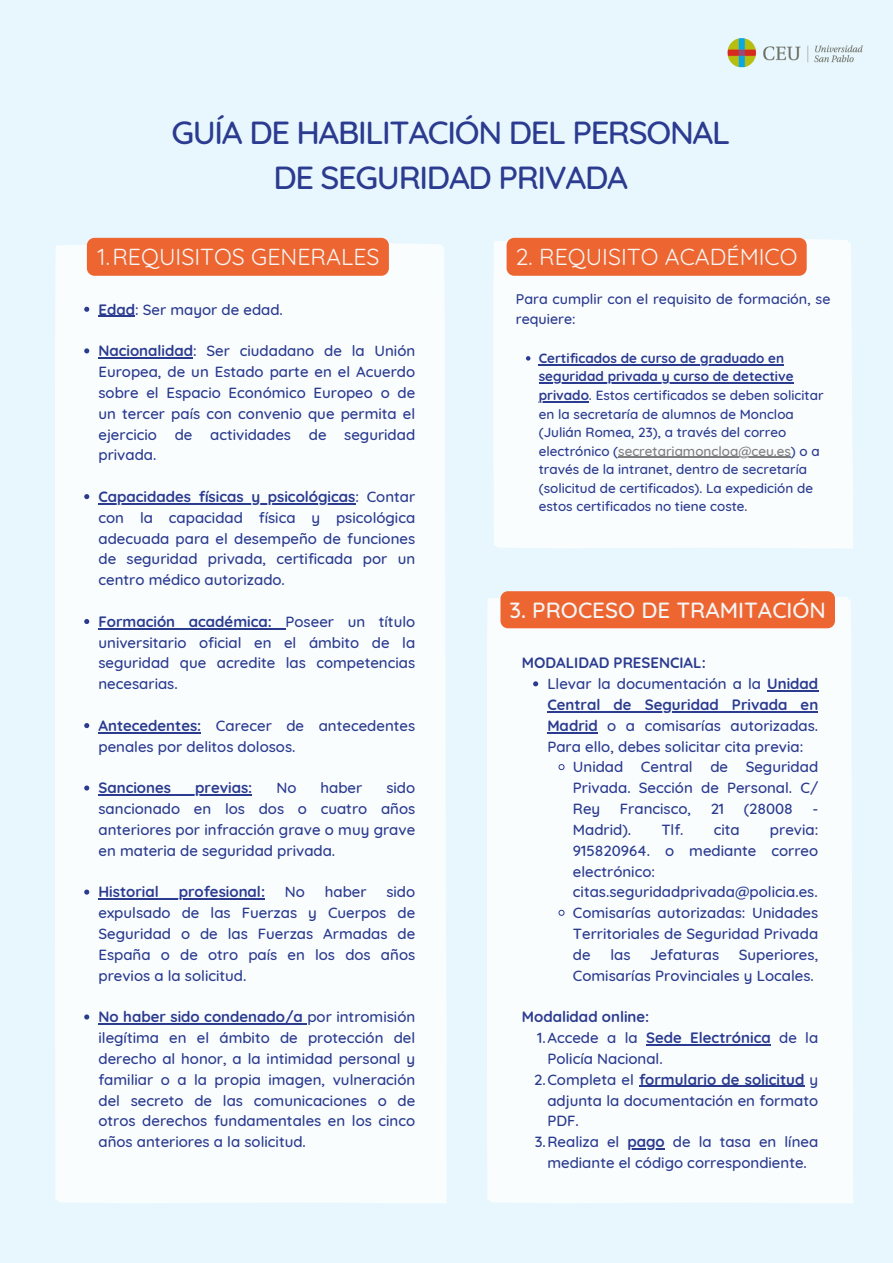
<style>
.page{position:relative;width:893px;height:1263px;background:#e8f7fe}
.page>*{position:absolute;margin:0;border:0;box-sizing:border-box;transform-origin:0 0}
.t1{font:500 32.62px/44.4px "Quicksand";letter-spacing:-.04em;color:#2b3b8f;text-align:center}
.t2{font:23.17px "Quicksand";color:#f5f5f5}
.t3{font:500 22.35px "Quicksand";color:#f5f5f5}
.t4{font:500 15px/20.9px "Quicksand";color:#2b3b8f;text-align:justify}
.t5{font:700 15px "Quicksand";color:#2b3b8f}
.t6{font:500 14.25px/19.6px "Quicksand";color:#2b3b8f}
.t7{font:500 13.5px/18.6px "Quicksand";color:#2b3b8f}
.s1{font-weight:700}
.s2{color:#7f7f7f}
.s3{font-weight:500}
</style>
<div class="page">
<div style="left:55px;top:243px;width:389px;height:958px;background:#fafdfe"></div>
<div style="left:493px;top:239px;width:357px;height:307px;background:#fafdfe"></div>
<div style="left:487px;top:597px;width:363px;height:604px;background:#fafdfe"></div>
<img style="left:727px;top:38px;width:136px;height:30px">
<div style="left:87px;top:238px;width:302px;height:38px;background:#ed6631;border-radius:8px"></div>
<div style="left:506px;top:238px;width:300px;height:38px;background:#ed6631"></div>
<div style="left:500px;top:591px;width:335px;height:37px;background:#ed6631"></div>
<svg style="left:84px;top:307px;width:5px;height:5px"></svg>
<hr style="left:98px;top:316px;width:37px;height:1px;background:#2b3b8f">
<svg style="left:84px;top:348px;width:5px;height:5px"></svg>
<hr style="left:98px;top:357px;width:95px;height:1px;background:#2b3b8f">
<svg style="left:84px;top:494px;width:5px;height:5px"></svg>
<hr style="left:98px;top:503px;width:257px;height:1px;background:#2b3b8f">
<svg style="left:84px;top:619px;width:5px;height:5px"></svg>
<hr style="left:98px;top:628px;width:187px;height:1px;background:#2b3b8f">
<svg style="left:84px;top:723px;width:5px;height:5px"></svg>
<hr style="left:98px;top:732px;width:103px;height:1px;background:#2b3b8f">
<svg style="left:84px;top:785px;width:5px;height:5px"></svg>
<hr style="left:98px;top:794px;width:154px;height:2px;background:#2b3b8f">
<svg style="left:84px;top:889px;width:5px;height:6px"></svg>
<hr style="left:98px;top:898px;width:167px;height:2px;background:#2b3b8f">
<svg style="left:84px;top:1014px;width:5px;height:5px"></svg>
<hr style="left:98px;top:1023px;width:209px;height:1px;background:#2b3b8f">
<svg style="left:526px;top:356px;width:4px;height:5px"></svg>
<hr style="left:539px;top:364px;width:245px;height:1px;background:#2b3b8f">
<hr style="left:539px;top:383px;width:254px;height:1px;background:#2b3b8f">
<hr style="left:539px;top:401px;width:50px;height:1px;background:#2b3b8f">
<hr style="left:618px;top:457px;width:173px;height:1px;background:#7f7f7f">
<svg style="left:533px;top:681px;width:5px;height:5px"></svg>
<hr style="left:767px;top:690px;width:51px;height:1px;background:#2b3b8f">
<hr style="left:547px;top:711px;width:271px;height:1px;background:#2b3b8f">
<hr style="left:547px;top:732px;width:51px;height:1px;background:#2b3b8f">
<svg style="left:558px;top:764px;width:7px;height:6px"></svg>
<svg style="left:558px;top:909px;width:7px;height:7px"></svg>
<hr style="left:646px;top:1044px;width:124px;height:1px;background:#2b3b8f">
<hr style="left:639px;top:1086px;width:165px;height:1px;background:#2b3b8f">
<hr style="left:627px;top:1148px;width:38px;height:1px;background:#2b3b8f">
<h1 class="t1" style="left:171px;top:110px;width:560px">GUÍA DE HABILITACIÓN DEL PERSONAL<br>DE SEGURIDAD PRIVADA</h1>
<h6 class="t2" style="left:97px;top:242px;width:284px">1.REQUISITOS GENERALES</h6>
<p class="t2" style="left:516px;top:242px;width:283px">2. REQUISITO ACADÉMICO</p>
<p class="t4" style="left:98px;top:299px;width:186px"><span class="s1">Edad</span>: Ser mayor de edad.</p>
<p class="t4" style="left:98px;top:340px;width:318px"><span class="s1">Nacionalidad</span>: Ser ciudadano de la Unión Europea, de un Estado parte en el Acuerdo sobre el Espacio Económico Europeo o de un tercer país con convenio que permita el ejercicio de actividades de seguridad privada.</p>
<p class="t4" style="left:98px;top:486px;width:318px"><span class="s1">Capacidades físicas y psicológicas</span>: Contar con la capacidad física y psicológica adecuada para el desempeño de funciones de seguridad privada, certificada por un centro médico autorizado.</p>
<p class="t4" style="left:98px;top:611px;width:318px"><span class="s1">Formación académica:</span> Poseer un título universitario oficial en el ámbito de la seguridad que acredite las competencias necesarias.</p>
<p class="t4" style="left:98px;top:715px;width:318px"><span class="s1">Antecedentes:</span> Carecer de antecedentes penales por delitos dolosos.</p>
<p class="t5" style="left:98px;top:778px;width:74px">Sanciones</p>
<p class="t5" style="left:195px;top:778px;width:59px">previas:</p>
<p class="t4" style="left:276px;top:777px;width:22px">No</p>
<p class="t4" style="left:320px;top:777px;width:43px">haber</p>
<p class="t4" style="left:98px;top:777px;width:318px;text-indent:288px">sido sancionado en los dos o cuatro años anteriores por infracción grave o muy grave en materia de seguridad privada.</p>
<p class="t5" style="left:98px;top:882px;width:62px">Historial</p>
<p class="t5" style="left:179px;top:882px;width:88px">profesional:</p>
<p class="t4" style="left:285px;top:881px;width:22px">No</p>
<p class="t4" style="left:325px;top:881px;width:43px">haber</p>
<p class="t4" style="left:98px;top:881px;width:318px;text-indent:288px">sido expulsado de las Fuerzas y Cuerpos de Seguridad o de las Fuerzas Armadas de España o de otro país en los dos años previos a la solicitud.</p>
<p class="t4" style="left:98px;top:1006px;width:318px"><span class="s1">No haber sido condenado/a</span> por intromisión ilegítima en el ámbito de protección del derecho al honor, a la intimidad personal y familiar o a la propia imagen, vulneración del secreto de las comunicaciones o de otros derechos fundamentales en los cinco años anteriores a la solicitud.</p>
<h3 class="t6" style="left:516px;top:289px;width:316px">Para cumplir con el requisito de formación, se requiere:</h3>
<h2 class="t7" style="left:539px;top:348px;width:286px"><span class="s1">Certificados de curso de graduado en seguridad privada y curso de detective privado</span>. Estos certificados se deben solicitar en la secretaría de alumnos de Moncloa (Julián Romea, 23), a través del correo electrónico (<span class="s2">secretariamoncloa@ceu.es</span>) o a través de la intranet, dentro de secretaría (solicitud de certificados). La expedición de estos certificados no tiene coste.</h2>
<p class="t3" style="left:509px;top:596px;width:318px">3. PROCESO DE TRAMITACIÓN</p>
<p class="t5" style="left:522px;top:653px;width:185px">MODALIDAD PRESENCIAL:</p>
<p class="t4" style="left:547px;top:673px;width:272px">Llevar la documentación a la <span class="s1">Unidad</span></p>
<p class="t5" style="left:547px;top:695px;width:272px">Central de Seguridad Privada en</p>
<p class="t4" style="left:547px;top:715px;width:272px"><span class="s1">Madrid</span> o a comisarías autorizadas.</p>
<p class="t4" style="left:547px;top:735px;width:257px">Para ello, debes solicitar cita previa:</p>
<p class="t4" style="left:573px;top:756px;width:247px">Unidad Central de Seguridad</p>
<p class="t4" style="left:573px;top:777px;width:247px">Privada. Sección de Personal. C/</p>
<p class="t4" style="left:573px;top:798px;width:29px">Rey</p>
<p class="t4" style="left:620px;top:798px;width:73px">Francisco,</p>
<p class="t4" style="left:710px;top:798px;width:15px">21</p>
<p class="t4" style="left:743px;top:798px;width:51px">(28008</p>
<p class="t4" style="left:812px;top:798px;width:7px">-</p>
<p class="t4" style="left:573px;top:819px;width:60px">Madrid).</p>
<p class="t4" style="left:661px;top:819px;width:24px">Tlf.</p>
<p class="t4" style="left:714px;top:819px;width:28px">cita</p>
<p class="t4" style="left:573px;top:819px;width:247px;text-align:left;text-indent:197px">previa:<br>915820964. o mediante correo electrónico: citas.seguridadprivada@policia.es.<br>Comisarías autorizadas: Unidades<br>Territoriales de Seguridad Privada de</p>
<p class="t4" style="left:610px;top:944px;width:22px">las</p>
<p class="t4" style="left:650px;top:944px;width:70px">Jefaturas</p>
<p class="t4" style="left:573px;top:944px;width:247px;text-align:right">Superiores,<br>Comisarías Provinciales y Locales.</p>
<p class="t5" style="left:522px;top:1007px;width:129px">Modalidad online:</p>
<p class="t4" style="left:537px;top:1027px;width:282px">1.Accede a la <span class="s1">Sede Electrónica</span> de la</p>
<p class="t4" style="left:547px;top:1048px;width:117px">Policía Nacional.</p>
<p class="t5" style="left:534px;top:1070px;width:285px"><span class="s3">2.Completa el</span> formulario de solicitud <span class="s3">y</span></p>
<p class="t4" style="left:547px;top:1089px;width:272px">adjunta la documentación en formato</p>
<p class="t4" style="left:547px;top:1110px;width:33px">PDF.</p>
<p class="t4" style="left:535px;top:1131px;width:285px">3.Realiza el <span class="s1">pago</span> de la tasa en línea</p>
<p class="t4" style="left:547px;top:1152px;width:261px">mediante el código correspondiente.</p>
</div>
